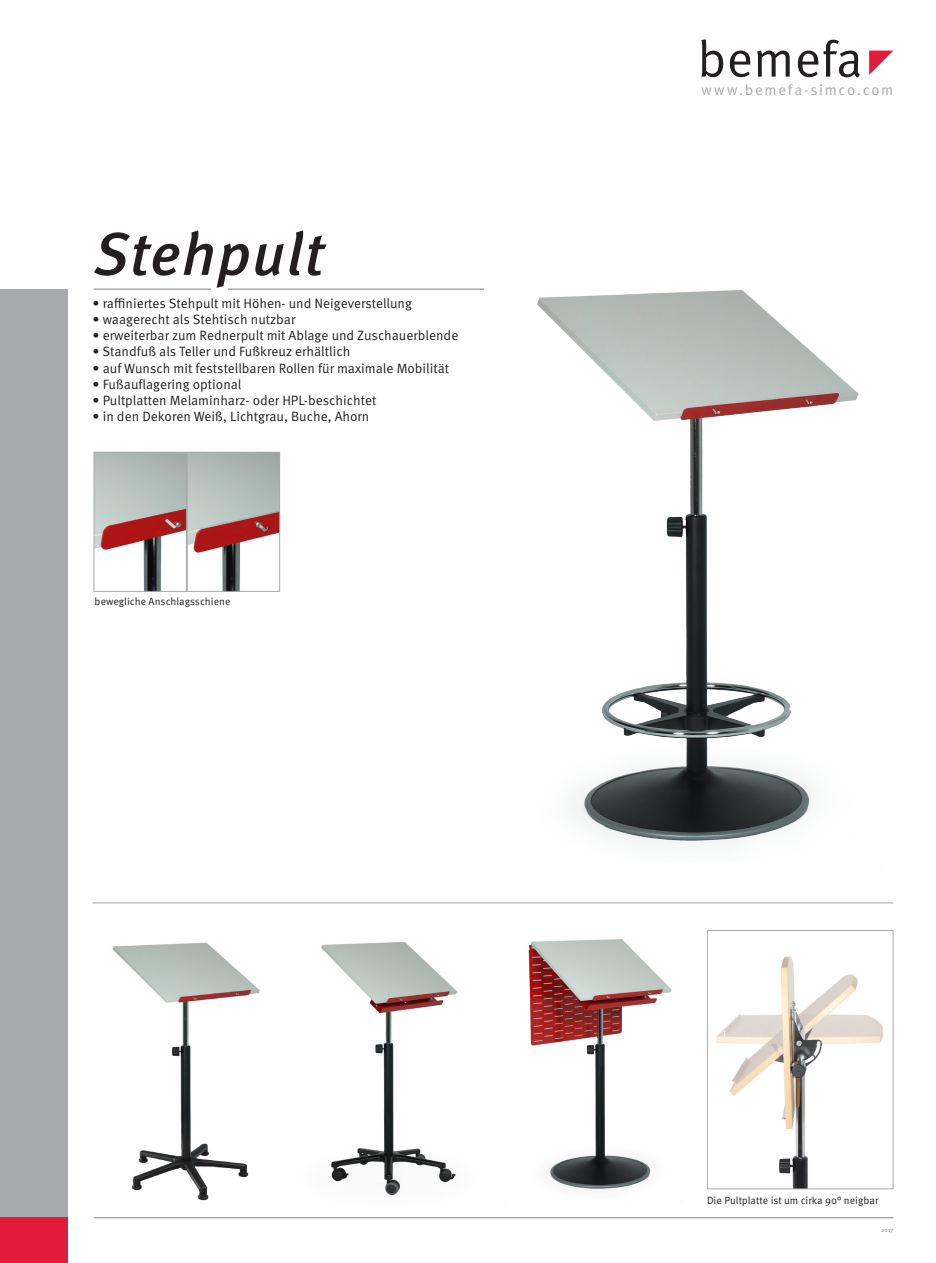
<style>
.page{position:relative;width:936px;height:1263px;background:#fff}
.page>*{position:absolute;margin:0;border:0;box-sizing:border-box;transform-origin:0 0}
.HEAD{font:italic 500 60px "Meta OT";letter-spacing:.02em;color:#231f20}
.t1{font:15px "Meta OT Norm";letter-spacing:.11em;color:#a8a9ad}
.text{font:13.5px "Meta OT Norm";color:#231f20}
.bez{font:10.5px "Meta OT Norm";color:#231f20}
.t2{font:6px "Meta OT Norm";color:#808285}
</style>
<div class="page">
<div style="left:0;top:289px;width:68px;height:974px;background:#a8a9ad"></div>
<hr style="left:94px;top:1217px;width:799px;height:1px;background:#a8a9ad">
<hr style="left:94px;top:288px;width:799px;height:2px;background:#a8a9ad">
<svg style="left:701px;top:39px;width:22px;height:38px"></svg>
<svg style="left:729px;top:51px;width:21px;height:26px"></svg>
<svg style="left:757px;top:51px;width:32px;height:26px"></svg>
<svg style="left:797px;top:40px;width:62px;height:38px"></svg>
<svg style="left:869px;top:51px;width:24px;height:24px"></svg>
<div style="left:0;top:1217px;width:68px;height:46px;background:#e41c3b"></div>
<div style="left:212px;top:284px;width:16px;height:10px;background:#fff"></div>
<hr style="left:92px;top:902px;width:801px;height:1px;background:#a8a9ad">
<img style="left:112px;top:942px;width:148px;height:259px">
<img style="left:321px;top:942px;width:137px;height:253px">
<img style="left:528px;top:939px;width:144px;height:251px">
<img style="left:716px;top:956px;width:167px;height:231px">
<div style="left:707px;top:930px;width:186px;height:259px;border:1px solid #a8a9ad"></div>
<img style="left:96px;top:454px;width:182px;height:136px">
<div style="left:94px;top:452px;width:93px;height:140px;border:1px solid #a8a9ad"></div>
<div style="left:187px;top:452px;width:93px;height:140px;border:1px solid #a8a9ad"></div>
<img style="left:484px;top:288px;width:409px;height:584px">
<p class="HEAD" style="left:94px;top:217px;width:231px">Stehpult</p>
<p class="text" style="left:92px;top:295px;width:321px">• raffiniertes Stehpult mit Höhen- und Neigeverstellung</p>
<p class="text" style="left:92px;top:311px;width:204px">• waagerecht als Stehtisch nutzbar</p>
<p class="text" style="left:92px;top:327px;width:367px">• erweiterbar zum Rednerpult mit Ablage und Zuschauerblende</p>
<p class="text" style="left:92px;top:344px;width:259px">• Standfuß als Teller und Fußkreuz erhältlich</p>
<p class="text" style="left:92px;top:360px;width:358px">• auf Wunsch mit feststellbaren Rollen für maximale Mobilität</p>
<p class="text" style="left:92px;top:376px;width:150px">• Fußauflagering optional</p>
<p class="text" style="left:92px;top:392px;width:285px">• Pultplatten Melaminharz- oder HPL-beschichtet</p>
<p class="text" style="left:92px;top:408px;width:278px">• in den Dekoren Weiß, Lichtgrau, Buche, Ahorn</p>
<p class="bez" style="left:95px;top:595px;width:137px">bewegliche Anschlagsschiene</p>
<p class="t1" style="left:701px;top:81px;width:193px">www.bemefa-simco.com</p>
<p class="bez" style="left:707px;top:1194px;width:173px">Die Pultplatte ist um cirka 90° neigbar</p>
<p class="t2" style="left:881px;top:1227px;width:14px">2017</p>
</div>
